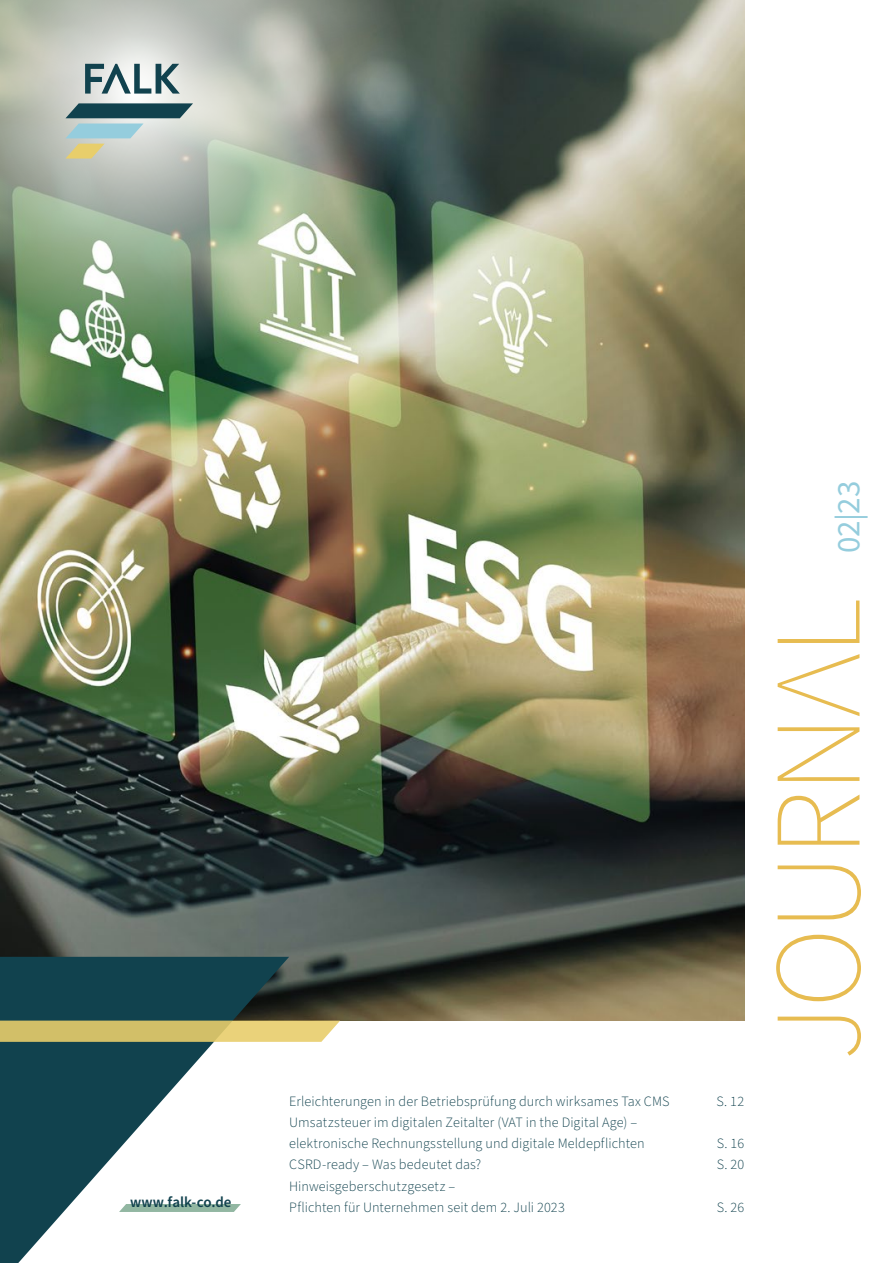
<style>
.page{position:relative;width:893px;height:1263px;background:#fff}
.page>*{position:absolute;margin:0;border:0;box-sizing:border-box;transform-origin:0 0}
.t1{font:33px "Source Sans Pro";color:#95cddd}
.t2{font:600 15px "Source Sans Pro";letter-spacing:-.005em;color:#11424e}
.t3{font:300 14.25px/21.3px "Source Sans Pro";letter-spacing:.005em;color:#11424e}
</style>
<div class="page">
<svg style="left:776px;top:600px;width:85px;height:455px"></svg>
<img style="left:0;top:0;width:744px;height:1020px">
<img style="left:0;top:0;width:409px;height:368px">
<svg style="left:65px;top:103px;width:128px;height:15px;background:#2b565f"></svg>
<svg style="left:65px;top:124px;width:79px;height:14px"></svg>
<svg style="left:65px;top:144px;width:40px;height:15px"></svg>
<svg style="left:85px;top:64px;width:95px;height:30px"></svg>
<svg style="left:0;top:957px;width:289px;height:306px;fill:#11424e"></svg>
<svg style="left:0;top:1020px;width:340px;height:22px;background:#d4c270"></svg>
<svg style="left:119px;top:1204px;width:122px;height:8px"></svg>
<h1 class="t1" style="left:827px;top:553px;width:74px;rotate:-90deg">02|23</h1>
<p class="t2" style="left:130px;top:1192px;width:103px">www.falk-co.de</p>
<p class="t3" style="left:289px;top:1091px;width:382px">Erleichterungen in der Betriebsprüfung durch wirksames Tax CMS</p>
<p class="t3" style="left:716px;top:1091px;width:29px">S. 12</p>
<p class="t3" style="left:289px;top:1112px;width:357px">Umsatzsteuer im digitalen Zeitalter (VAT in the Digital Age) – elektronische Rechnungsstellung und digitale Meldepflichten</p>
<p class="t3" style="left:717px;top:1133px;width:29px">S. 16</p>
<p class="t3" style="left:289px;top:1154px;width:194px">CSRD-ready – Was bedeutet das?</p>
<p class="t3" style="left:717px;top:1154px;width:29px">S. 20</p>
<p class="t3" style="left:289px;top:1176px;width:277px">Hinweisgeberschutzgesetz –<br>Pflichten für Unternehmen seit dem 2. Juli 2023</p>
<p class="t3" style="left:717px;top:1197px;width:29px">S. 26</p>
</div>
